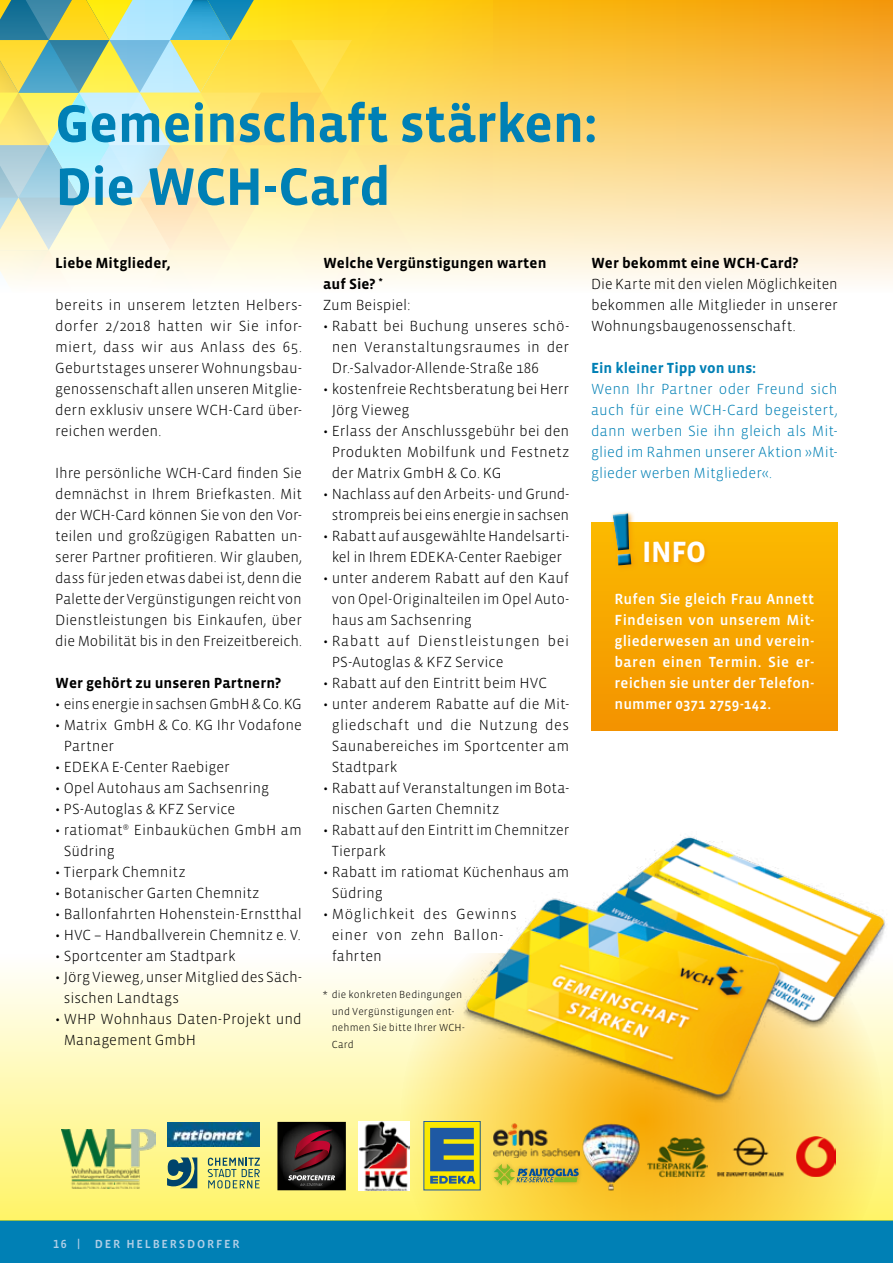
<style>
.page{position:relative;width:893px;height:1263px;background:#fff}
.page>*{position:absolute;margin:0;border:0;box-sizing:border-box;transform-origin:0 0}
.t1{font:700 54px/63px "Vista Sans OT";letter-spacing:-.01em;color:#0080b5}
.t2{font:700 30px "Vista Sans OT";color:#fff}
.t3{font:300 15px/21px "Vista Sans OT";color:#000}
.t4{font:300 15px/21px "Vista Sans OT";color:#0080b5;text-align:justify}
.t5{font:500 15px/21px "Vista Sans OT";letter-spacing:.015em;color:#fff;text-align:justify}
.t6{font:700 15px/21px "Vista Sans OT";letter-spacing:.005em;color:#000}
.t7{font:300 15px/21px "Vista Sans OT";letter-spacing:.035em;color:#000}
.t8{font:700 15px "Vista Sans OT";letter-spacing:.005em;color:#0080b5}
.t9{font:500 12px "Vista Sans OT";letter-spacing:.15em;color:#b1cfe7}
.t10{font:300 10.5px/16.5px "Vista Sans OT";letter-spacing:.015em;color:#000}
.s1{font-weight:300}
</style>
<div class="page">
<div style="left:0;top:1220px;width:893px;height:43px;background:#0080b5"></div>
<div style="left:0;top:954px;width:893px;height:266px;background:linear-gradient(to bottom,#fff,#fbf167)"></div>
<svg style="left:400px;top:954px;width:484px;height:266px;background:#fbda5f"></svg>
<svg style="left:0;top:0;width:330px;height:282px;background:#dde1a8"></svg>
<svg style="left:330px;top:0;width:164px;height:282px;background:#fde27e"></svg>
<svg style="left:494px;top:0;width:399px;height:282px;background:#fad27e"></svg>
<div style="left:591px;top:522px;width:247px;height:208px;background:linear-gradient(to bottom,#fbba00,#f39300)"></div>
<div style="left:610px;top:510px;width:28px;height:61px;background:#f39200;opacity:.6"></div>
<svg style="left:611px;top:511px;width:22px;height:55px"></svg>
<div style="left:642px;top:539px;width:68px;height:30px;background:#f8ab00"></div>
<img style="left:647px;top:1136px;width:60px;height:41px">
<img style="left:61px;top:1129px;width:94px;height:59px">
<img style="left:796px;top:1137px;width:40px;height:39px">
<div style="left:424px;top:1121px;width:56px;height:69px;background:#fae800"></div>
<svg style="left:430px;top:1128px;width:45px;height:56px"></svg>
<img style="left:494px;top:1122px;width:85px;height:35px">
<img style="left:716px;top:1130px;width:67px;height:52px">
<img style="left:167px;top:1123px;width:93px;height:23px">
<img style="left:580px;top:1122px;width:61px;height:75px">
<img style="left:358px;top:1122px;width:52px;height:69px">
<svg style="left:207px;top:1157px;width:53px;height:31px;background:#b8c47b"></svg>
<svg style="left:167px;top:1157px;width:30px;height:31px"></svg>
<svg style="left:277px;top:1122px;width:69px;height:68px;background:#372023"></svg>
<img style="left:430px;top:835px;width:463px;height:277px">
<div style="left:490px;top:1160px;width:93px;height:29px;background:#000;opacity:.2"></div>
<svg style="left:494px;top:1164px;width:85px;height:21px;background:#adac4a"></svg>
<h1 class="t1" style="left:55px;top:93px;width:544px">Gemeinschaft stärken:<br>Die WCH-Card</h1>
<p class="t6" style="left:55px;top:253px;width:117px">Liebe Mitglieder,</p>
<p class="t3" style="left:55px;top:295px;width:248px;text-align:justify">bereits in unserem letzten Helbers&shy;dorfer 2/2018 hatten wir Sie infor&shy;miert, dass wir aus Anlass des 65.<br>Geburtstages unserer Wohnungsbau&shy;genossenschaft allen unseren Mitglie&shy;dern exklusiv unsere WCH-Card über&shy;reichen werden.</p>
<p class="t3" style="left:55px;top:463px;width:248px;text-align:justify">Ihre persönliche WCH-Card finden Sie demnächst in Ihrem Briefkasten. Mit der WCH-Card können Sie von den Vor&shy;teilen und großzügigen Rabatten un&shy;serer Partner profitieren. Wir glauben, dass für jeden etwas dabei ist, denn die Palette der Vergünstigungen reicht von Dienstleistungen bis Einkaufen, über die Mobilität bis in den Freizeitbereich.</p>
<p class="t6" style="left:55px;top:673px;width:227px">Wer gehört zu unseren Partnern?</p>
<p class="t3" style="left:55px;top:694px;width:248px">• eins energie in sachsen GmbH &amp; Co. KG</p>
<p class="t3" style="left:64px;top:715px;width:240px;text-indent:-9px">• Matrix GmbH &amp; Co. KG Ihr Vodafone<br>Partner</p>
<p class="t3" style="left:55px;top:757px;width:176px">• EDEKA E-Center Raebiger</p>
<p class="t3" style="left:55px;top:778px;width:215px">• Opel Autohaus am Sachsenring</p>
<p class="t3" style="left:55px;top:799px;width:182px">• PS-Autoglas &amp; KFZ Service</p>
<p class="t3" style="left:64px;top:820px;width:240px;text-indent:-9px">• ratiomat<sup>®</sup> Einbauküchen GmbH am<br>Südring</p>
<p class="t3" style="left:55px;top:862px;width:132px">• Tierpark Chemnitz</p>
<p class="t3" style="left:55px;top:883px;width:206px">• Botanischer Garten Chemnitz</p>
<p class="t3" style="left:55px;top:904px;width:248px">• Ballonfahrten Hohenstein-Ernstthal</p>
<p class="t3" style="left:55px;top:925px;width:247px">• HVC – Handballverein Chemnitz e. V.</p>
<p class="t3" style="left:55px;top:946px;width:182px">• Sportcenter am Stadtpark</p>
<p class="t3" style="left:64px;top:967px;width:240px;text-indent:-9px">• Jörg Vieweg, unser Mitglied des Säch&shy;sischen Landtags</p>
<p class="t3" style="left:64px;top:1009px;width:240px;text-indent:-9px">• WHP Wohnhaus Daten-Projekt und<br>Management GmbH</p>
<p class="t6" style="left:323px;top:253px;width:225px">Welche Vergünstigungen warten auf Sie? <sup>*<br></sup><span class="s1">Zum Beispiel:</span></p>
<p class="t3" style="left:332px;top:316px;width:239px;text-align:justify;text-indent:-9px">• Rabatt bei Buchung unseres schö&shy;nen Veranstaltungsraumes in der Dr.-Salvador-Allende-Straße 186</p>
<p class="t3" style="left:332px;top:379px;width:239px;text-indent:-9px">• kostenfreie Rechtsberatung bei Herr<br>Jörg Vieweg</p>
<p class="t3" style="left:332px;top:421px;width:239px;text-align:justify;text-indent:-9px">• Erlass der Anschlussgebühr bei den Produkten Mobilfunk und Festnetz der Matrix GmbH &amp; Co. KG</p>
<p class="t3" style="left:323px;top:484px;width:248px;text-align:center">• Nachlass auf den Arbeits- und Grund&shy;strompreis bei eins energie in sachsen</p>
<p class="t3" style="left:323px;top:526px;width:247px;text-align:center">• Rabatt auf ausgewählte Handelsarti&shy;kel in Ihrem EDEKA-Center Raebiger</p>
<p class="t3" style="left:332px;top:568px;width:239px;text-align:justify;text-indent:-9px">• unter anderem Rabatt auf den Kauf von Opel-Originalteilen im Opel Auto&shy;haus am Sachsenring</p>
<p class="t7" style="left:332px;top:631px;width:239px;text-indent:-9px">• Rabatt auf Dienstleistungen bei<br>PS-Autoglas &amp; KFZ Service</p>
<p class="t3" style="left:323px;top:673px;width:225px">• Rabatt auf den Eintritt beim HVC</p>
<p class="t3" style="left:332px;top:694px;width:239px;text-align:justify;text-indent:-9px">• unter anderem Rabatte auf die Mit&shy;gliedschaft und die Nutzung des Saunabereiches im Sportcenter am Stadtpark</p>
<p class="t3" style="left:332px;top:778px;width:239px;text-indent:-9px">• Rabatt auf Veranstaltungen im Bota&shy;nischen Garten Chemnitz</p>
<p class="t3" style="left:332px;top:820px;width:239px;text-indent:-9px">• Rabatt auf den Eintritt im Chemnitzer<br>Tierpark</p>
<p class="t3" style="left:332px;top:862px;width:239px;text-indent:-9px">• Rabatt im ratiomat Küchenhaus am<br>Südring</p>
<p class="t7" style="left:332px;top:904px;width:186px;text-indent:-9px">• Möglichkeit des Gewinns einer von zehn Ballon&shy;fahrten</p>
<p class="t10" style="left:332px;top:987px;width:135px;text-indent:-9px">* die konkreten Bedingungen und Vergünstigungen ent&shy;nehmen Sie bitte Ihrer WCH-<br>Card</p>
<p class="t6" style="left:591px;top:253px;width:209px">Wer bekommt eine WCH-Card?</p>
<p class="t3" style="left:591px;top:274px;width:248px;text-align:justify">Die Karte mit den vielen Möglichkeiten bekommen alle Mitglieder in unserer Wohnungsbaugenossenschaft.</p>
<p class="t8" style="left:591px;top:360px;width:167px">Ein kleiner Tipp von uns:</p>
<p class="t4" style="left:591px;top:379px;width:248px">Wenn Ihr Partner oder Freund sich auch für eine WCH-Card begeistert, dann werben Sie ihn gleich als Mit&shy;glied im Rahmen unserer Aktion »Mit&shy;glieder werben Mitglieder«.</p>
<h2 class="t2" style="left:642px;top:537px;width:65px">INFO</h2>
<p class="t5" style="left:614px;top:589px;width:201px">Rufen Sie gleich Frau Annett Findeisen von unserem Mit&shy;gliederwesen an und verein&shy;baren einen Termin. Sie er&shy;reichen sie unter der Telefon&shy;nummer 0371 2759-142.</p>
<p class="t9" style="left:53px;top:1238px;width:188px">16 | DER HELBERSDORFER</p>
</div>
